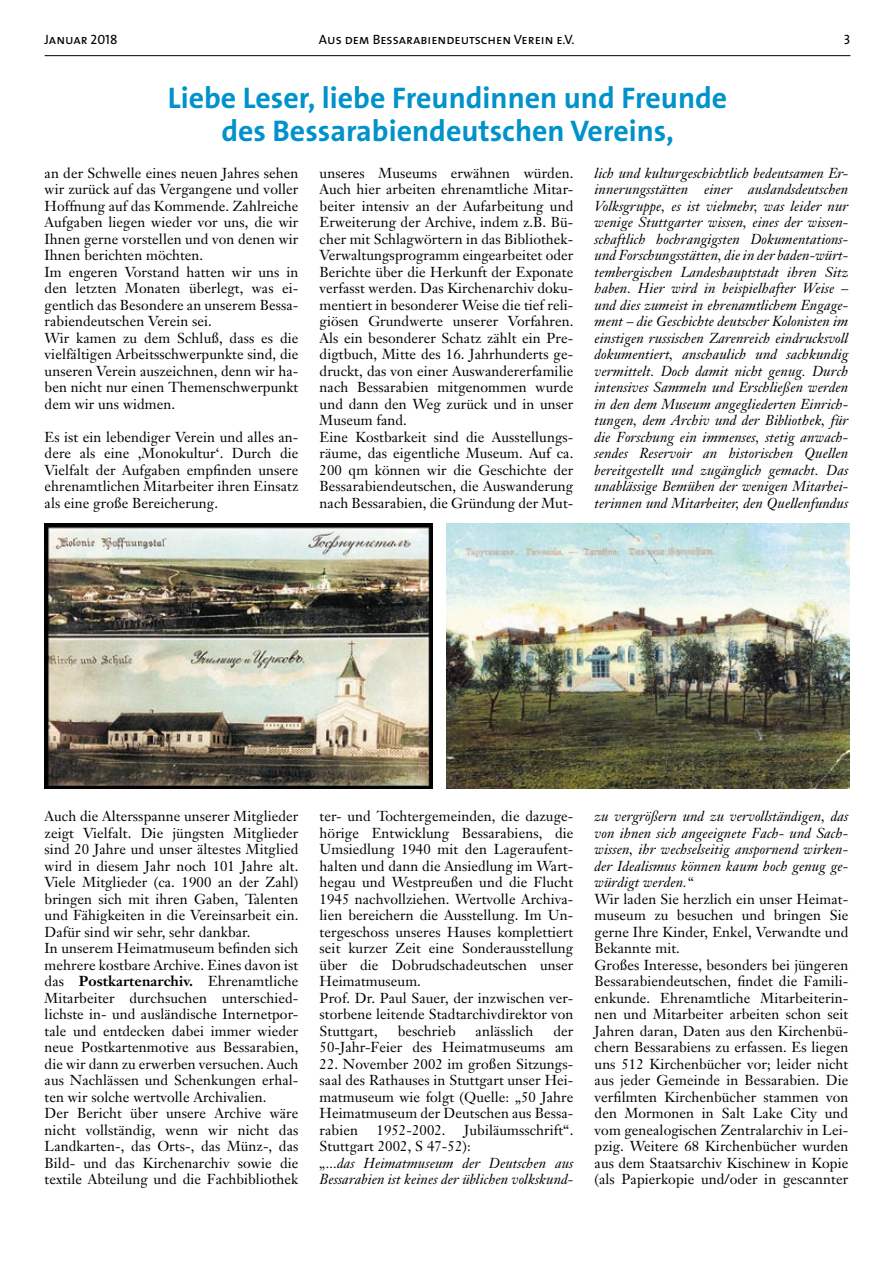
<style>
.page{position:relative;width:893px;height:1263px;background:#fff}
.page>*{position:absolute;margin:0;border:0;box-sizing:border-box;transform-origin:0 0}
.t1{font:700 30px/33px "The Sans B7";color:#0092ca;text-align:center}
.t2{font:14.25px/16.5px "Janson Text";letter-spacing:.005em;color:#000}
.t3{font:italic 14.25px/16.5px "Janson Text";letter-spacing:.005em;color:#000;text-align:justify}
.t4{font:13.5px "The Sans Caps";color:#000}
.s1{font-weight:700}
</style>
<div class="page">
<hr style="left:45px;top:55px;width:805px;height:1px;background:#000">
<img style="left:45px;top:523px;width:388px;height:265px">
<img style="left:446px;top:523px;width:403px;height:265px">
<p class="t4" style="left:45px;top:28px;width:74px">Januar 2018</p>
<p class="t4" style="left:319px;top:28px;width:257px">Aus dem Bessarabiendeutschen Verein e.V.</p>
<p class="t4" style="left:844px;top:28px;width:8px">3</p>
<h1 class="t1" style="left:168px;top:82px;width:561px">Liebe Leser, liebe Freundinnen und Freunde des Bessarabiendeutschen Vereins,</h1>
<p class="t2" style="left:45px;top:164px;width:255px">an der Schwelle eines neuen Jahres sehen wir zurück auf das Vergangene und voller Hoffnung auf das Kommende. Zahlreiche Aufgaben liegen wieder vor uns, die wir Ihnen gerne vorstellen und von denen wir Ihnen berichten möchten.<br>Im engeren Vorstand hatten wir uns in den letzten Monaten überlegt, was ei&shy;gentlich das Besondere an unserem Bessa&shy;rabiendeutschen Verein sei.<br>Wir kamen zu dem Schluß, dass es die vielfältigen Arbeitsschwerpunkte sind, die unseren Verein auszeichnen, denn wir ha&shy;ben nicht nur einen Themenschwerpunkt dem wir uns widmen.</p>
<p class="t2" style="left:45px;top:428px;width:255px;text-align:justify">Es ist ein lebendiger Verein und alles an&shy;dere als eine ‚Monokultur‘. Durch die Vielfalt der Aufgaben empfinden unsere ehrenamtlichen Mitarbeiter ihren Einsatz als eine große Bereicherung.</p>
<p class="t2" style="left:320px;top:164px;width:255px">unseres Museums erwähnen würden.<br>Auch hier arbeiten ehrenamtliche Mitar&shy;beiter intensiv an der Aufarbeitung und Erweiterung der Archive, indem z.B. Bü&shy;cher mit Schlagwörtern in das Bibliothek-Verwaltungsprogramm eingearbeitet oder Berichte über die Herkunft der Exponate verfasst werden. Das Kirchenarchiv doku&shy;mentiert in besonderer Weise die tief reli&shy;giösen Grundwerte unserer Vorfahren.<br>Als ein besonderer Schatz zählt ein Pre&shy;digtbuch, Mitte des 16. Jahrhunderts ge&shy;druckt, das von einer Auswandererfamilie nach Bessarabien mitgenommen wurde und dann den Weg zurück und in unser Museum fand.<br>Eine Kostbarkeit sind die Ausstellungs&shy;räume, das eigentliche Museum. Auf ca.<br>200 qm können wir die Geschichte der Bessarabiendeutschen, die Auswanderung nach Bessarabien, die Gründung der Mut-</p>
<p class="t3" style="left:595px;top:165px;width:255px">lich und kulturgeschichtlich bedeutsamen Er&shy;innerungsstätten einer auslandsdeutschen Volksgruppe, es ist vielmehr, was leider nur wenige Stuttgarter wissen, eines der wissen&shy;schaftlich hochrangigsten Dokumentations&shy;und Forschungsstätten, die in der baden-würt&shy;tembergischen Landeshauptstadt ihren Sitz haben. Hier wird in beispielhafter Weise – und dies zumeist in ehrenamtlichem Engage&shy;ment – die Geschichte deutscher Kolonisten im einstigen russischen Zarenreich eindrucksvoll dokumentiert, anschaulich und sachkundig vermittelt. Doch damit nicht genug. Durch intensives Sammeln und Erschließen werden in den dem Museum angegliederten Einrich&shy;tungen, dem Archiv und der Bibliothek, für die Forschung ein immenses, stetig anwach&shy;sendes Reservoir an historischen Quellen bereitgestellt und zugänglich gemacht. Das unablässige Bemühen der wenigen Mitarbei&shy;terinnen und Mitarbeiter, den Quellenfundus</p>
<p class="t2" style="left:45px;top:808px;width:255px">Auch die Altersspanne unserer Mitglieder zeigt Vielfalt. Die jüngsten Mitglieder sind 20 Jahre und unser ältestes Mitglied wird in diesem Jahr noch 101 Jahre alt.<br>Viele Mitglieder (ca. 1900 an der Zahl) bringen sich mit ihren Gaben, Talenten und Fähigkeiten in die Vereinsarbeit ein.<br>Dafür sind wir sehr, sehr dankbar.<br>In unserem Heimatmuseum befinden sich mehrere kostbare Archive. Eines davon ist das <span class="s1">Postkartenarchiv.</span> Ehrenamtliche Mitarbeiter durchsuchen unterschied&shy;lichste in- und ausländische Internetpor&shy;tale und entdecken dabei immer wieder neue Postkartenmotive aus Bessarabien, die wir dann zu erwerben versuchen. Auch aus Nachlässen und Schenkungen erhal&shy;ten wir solche wertvolle Archivalien.<br>Der Bericht über unsere Archive wäre nicht vollständig, wenn wir nicht das Landkarten-, das Orts-, das Münz-, das Bild- und das Kirchenarchiv sowie die textile Abteilung und die Fachbibliothek</p>
<p class="t2" style="left:320px;top:808px;width:255px">ter- und Tochtergemeinden, die dazuge&shy;hörige Entwicklung Bessarabiens, die Umsiedlung 1940 mit den Lageraufent&shy;halten und dann die Ansiedlung im Wart&shy;hegau und Westpreußen und die Flucht 1945 nachvollziehen. Wertvolle Archiva&shy;lien bereichern die Ausstellung. Im Un&shy;tergeschoss unseres Hauses komplettiert seit kurzer Zeit eine Sonderausstellung über die Dobrudschadeutschen unser Heimatmuseum.<br>Prof. Dr. Paul Sauer, der inzwischen ver&shy;storbene leitende Stadtarchivdirektor von Stuttgart,</p>
<p class="t2" style="left:320px;top:1022px;width:255px;text-align:right">der<br>50-Jahr-Feier des Heimatmuseums am</p>
<p class="t2" style="left:320px;top:1055px;width:255px;text-align:justify">22. November 2002 im großen Sitzungs&shy;saal des Rathauses in Stuttgart unser Hei&shy;matmuseum wie folgt (Quelle: „50 Jahre Heimatmuseum der Deutschen aus Bessa&shy;rabien</p>
<p class="t2" style="left:398px;top:1022px;width:60px">beschrieb</p>
<p class="t2" style="left:476px;top:1022px;width:59px">anlässlich</p>
<p class="t2" style="left:320px;top:1121px;width:255px;text-indent:145px">Jubiläumsschrift“.<br>Stuttgart 2002, S 47-52):</p>
<p class="t3" style="left:320px;top:1155px;width:255px">„...das Heimatmuseum der Deutschen aus<br>Bessarabien ist keines der üblichen volkskund-</p>
<p class="t2" style="left:377px;top:1121px;width:71px">1952-2002.</p>
<p class="t3" style="left:595px;top:808px;width:255px">zu vergrößern und zu vervollständigen, das von ihnen sich angeeignete Fach- und Sach&shy;wissen, ihr wechselseitig anspornend wirken&shy;der Idealismus können kaum hoch genug ge&shy;würdigt werden.“</p>
<p class="t2" style="left:595px;top:890px;width:255px">Wir laden Sie herzlich ein unser Heimat&shy;museum zu besuchen und bringen Sie gerne Ihre Kinder, Enkel, Verwandte und Bekannte mit.<br>Großes Interesse, besonders bei jüngeren Bessarabiendeutschen, findet die Famili&shy;enkunde. Ehrenamtliche Mitarbeiterin&shy;nen und Mitarbeiter arbeiten schon seit Jahren daran, Daten aus den Kirchenbü&shy;chern Bessarabiens zu erfassen. Es liegen uns 512 Kirchenbücher vor; leider nicht aus jeder Gemeinde in Bessarabien. Die verfilmten Kirchenbücher stammen von den Mormonen in Salt Lake City und vom genealogischen Zentralarchiv in Lei&shy;pzig. Weitere 68 Kirchenbücher wurden aus dem Staatsarchiv Kischinew in Kopie (als Papierkopie und/oder in gescannter</p>
</div>
